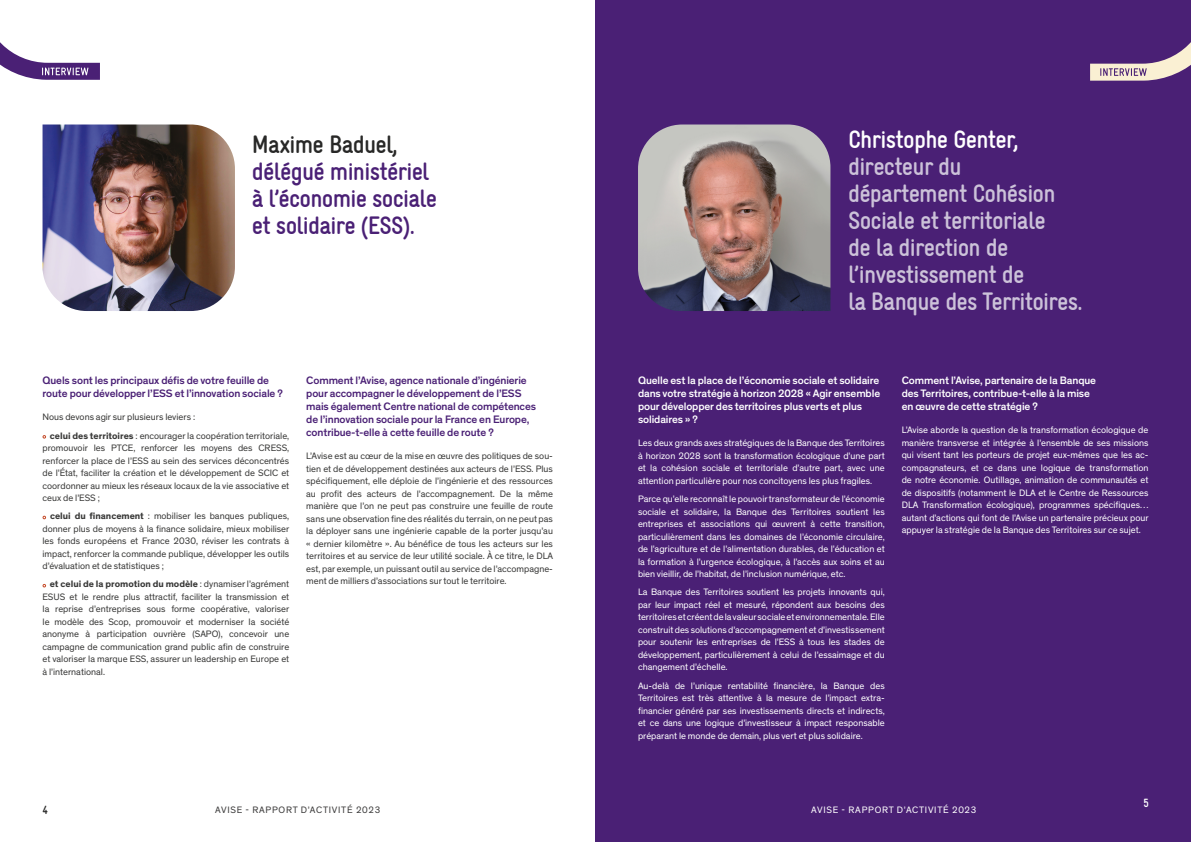
<style>
.page{position:relative;width:1191px;height:842px;background:#fff}
.page>*{position:absolute;margin:0;border:0;box-sizing:border-box;transform-origin:0 0}
.t1{font:700 condensed 25px/27px "Gravur LLTT";letter-spacing:-.03em;color:#ccc2d9}
.t2{font:700 condensed 25px/27px "Gravur LLTT";letter-spacing:-.03em;color:#4a2075}
.t3{font:700 condensed 25px "Gravur LLTT";letter-spacing:-.03em;color:#fff}
.t4{font:700 12px "Gravur Condensed";color:#282827}
.t5{font:700 12px "Gravur Condensed";color:#fff}
.t6{font:500 11px/13px "Theinhardt";letter-spacing:-.01em;color:#4a2075}
.t7{font:500 11px/13px "Theinhardt";letter-spacing:-.01em;color:#fff}
.t8{font:9.5px/12.5px "Theinhardt";color:#fff;text-align:justify}
.t9{font:9.5px/12.5px "Theinhardt";color:#393938;text-align:justify}
.t10{font:9.5px "Theinhardt";letter-spacing:.08em;color:#3c3b3b}
.t11{font:9.5px "Theinhardt";letter-spacing:.08em;color:#fff}
.s1{color:#282827}
.s2{color:#fff}
.s3{font-weight:700}
</style>
<div class="page">
<div style="left:595px;top:0;width:596px;height:842px;background:#4a2075"></div>
<svg style="left:43px;top:435px;width:3px;height:4px"></svg>
<img style="left:638px;top:124px;width:192px;height:187px">
<img style="left:43px;top:124px;width:192px;height:187px">
<svg style="left:0;top:42px;width:100px;height:38px"></svg>
<svg style="left:1090px;top:42px;width:101px;height:39px"></svg>
<h1 class="t2" style="left:252px;top:130px;width:187px"><span class="s1">Maxime Baduel,</span><span class="s2">, </span>délégué ministériel à l’économie sociale et solidaire (ESS).</h1>
<h1 class="t3" style="left:848px;top:123px;width:172px">Christophe Genter,</h1>
<h1 class="t1" style="left:848px;top:152px;width:236px">directeur du département Cohésion<br>Sociale et territoriale<br>de la direction de l’investissement de<br>la Banque des Territoires.</h1>
<p class="t6" style="left:43px;top:374px;width:242px">Quels sont les principaux défis de votre feuille de route pour développer l’ESS et l’innovation sociale ?</p>
<p class="t9" style="left:50px;top:408px;width:241px;line-height:18.2px;text-indent:-7px">Nous devons agir sur plusieurs leviers :<br><span class="s3">celui des territoires</span> : encourager la coopération territoriale,</p>
<p class="t9" style="left:43px;top:442px;width:248px">promouvoir les PTCE, renforcer les moyens des CRESS, renforcer la place de l’ESS au sein des services déconcentrés de l’État, faciliter la création et le développement de SCIC et coordonner au mieux les réseaux locaux de la vie associative et ceux de l’ESS ;</p>
<p class="t9" style="left:43px;top:510px;width:248px;text-indent:7px"><span class="s3">celui du financement</span> : mobiliser les banques publiques, donner plus de moyens à la finance solidaire, mieux mobiliser les fonds européens et France 2030, réviser les contrats à impact, renforcer la commande publique, développer les outils d’évaluation et de statistiques ;</p>
<p class="t9" style="left:43px;top:578px;width:248px;text-indent:7px"><span class="s3">et celui de la promotion du modèle</span> : dynamiser l’agrément ESUS et le rendre plus attractif, faciliter la transmission et la reprise d’entreprises sous forme coopérative, valoriser le modèle des Scop, promouvoir et moderniser la société anonyme à participation ouvrière (SAPO), concevoir une campagne de communication grand public afin de construire et valoriser la marque ESS, assurer un leadership en Europe et à l’international.</p>
<p class="t6" style="left:306px;top:374px;width:231px">Comment l’Avise, agence nationale d’ingénierie pour accompagner le développement de l’ESS mais également Centre national de compétences de l’innovation sociale pour la France en Europe, contribue-t-elle à cette feuille de route ?</p>
<p class="t9" style="left:306px;top:450px;width:248px">L’Avise est au cœur de la mise en œuvre des politiques de sou&shy;tien et de développement destinées aux acteurs de l’ESS. Plus spécifiquement, elle déploie de l’ingénierie et des ressources au profit des acteurs de l’accompagnement. De la même manière que l’on ne peut pas construire une feuille de route sans une observation fine des réalités du terrain, on ne peut pas la déployer sans une ingénierie capable de la porter jusqu’au « dernier kilomètre ». Au bénéfice de tous les acteurs sur les territoires et au service de leur utilité sociale. À ce titre, le DLA est, par exemple, un puissant outil au service de l’accompagne&shy;ment de milliers d’associations sur tout le territoire.</p>
<p class="t7" style="left:638px;top:374px;width:244px">Quelle est la place de l’économie sociale et solidaire dans votre stratégie à horizon 2028 « Agir ensemble pour développer des territoires plus verts et plus solidaires » ?</p>
<p class="t8" style="left:638px;top:437px;width:248px">Les deux grands axes stratégiques de la Banque des Territoires à horizon 2028 sont la transformation écologique d’une part et la cohésion sociale et territoriale d’autre part, avec une attention particulière pour nos concitoyens les plus fragiles.</p>
<p class="t8" style="left:638px;top:493px;width:248px">Parce qu’elle reconnaît le pouvoir transformateur de l’économie sociale et solidaire, la Banque des Territoires soutient les entreprises et associations qui œuvrent à cette transition, particulièrement dans les domaines de l’économie circulaire, de l’agriculture et de l’alimentation durables, de l’éducation et la formation à l’urgence écologique, à l’accès aux soins et au bien vieillir, de l’habitat, de l’inclusion numérique, etc.</p>
<p class="t8" style="left:638px;top:586px;width:248px">La Banque des Territoires soutient les projets innovants qui, par leur impact réel et mesuré, répondent aux besoins des territoires et créent de la valeur sociale et environnementale. Elle construit des solutions d’accompagnement et d’investissement pour soutenir les entreprises de l’ESS à tous les stades de développement, particulièrement à celui de l’essaimage et du changement d’échelle.</p>
<p class="t8" style="left:638px;top:679px;width:248px">Au-delà de l’unique rentabilité financière, la Banque des Territoires est très attentive à la mesure de l’impact extra&shy;financier généré par ses investissements directs et indirects, et ce dans une logique d’investisseur à impact responsable préparant le monde de demain, plus vert et plus solidaire.</p>
<p class="t7" style="left:901px;top:374px;width:196px">Comment l’Avise, partenaire de la Banque des Territoires, contribue-t-elle à la mise en œuvre de cette stratégie ?</p>
<p class="t8" style="left:901px;top:424px;width:248px">L’Avise aborde la question de la transformation écologique de manière transverse et intégrée à l’ensemble de ses missions qui visent tant les porteurs de projet eux-mêmes que les ac&shy;compagnateurs, et ce dans une logique de transformation de notre économie. Outillage, animation de communautés et de dispositifs (notamment le DLA et le Centre de Ressources DLA Transformation écologique), programmes spécifiques… autant d’actions qui font de l’Avise un partenaire précieux pour appuyer la stratégie de la Banque des Territoires sur ce sujet.</p>
<p class="t4" style="left:43px;top:803px;width:7px">4</p>
<p class="t10" style="left:215px;top:804px;width:167px">AVISE - RAPPORT D’ACTIVITÉ 2023</p>
<p class="t11" style="left:811px;top:804px;width:167px">AVISE - RAPPORT D’ACTIVITÉ 2023</p>
<p class="t5" style="left:1143px;top:796px;width:7px">5</p>
</div>
